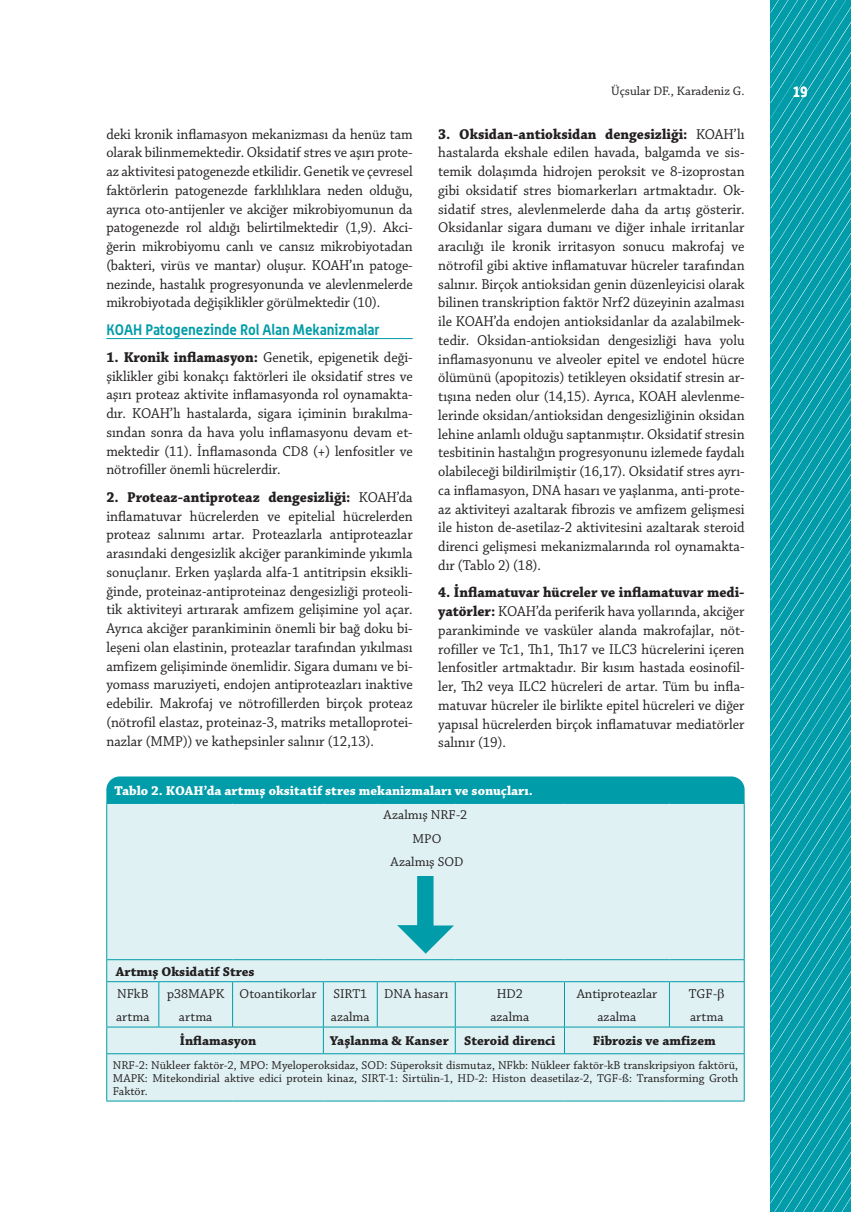
<style>
.page{position:relative;width:851px;height:1212px;background:#fff}
.page>*{position:absolute;margin:0;border:0;box-sizing:border-box;transform-origin:0 0}
.t1{font:15px/18.8px "Chaparral Pro";color:#231f20;text-align:justify;scale:.95 1}
.t2{font:700 15px "Alwyn OT";color:#009ca9;scale:.95 1}
.t3{font:700 15px "Alwyn OT";color:#fff;scale:.85 1}
.t4{font:13.5px/23.4px "Chaparral Pro";color:#231f20;text-align:center}
.t5{font:700 13.5px "Chaparral Pro";color:#231f20}
.t6{font:700 13.5px "Chaparral Pro";color:#fff}
.t7{font:12.9px "Chaparral Pro";color:#231f20}
.t8{font:12px/13.2px "Chaparral Pro";color:#231f20;text-align:justify}
.s1{font-weight:700}
</style>
<div class="page">
<svg style="left:770px;top:0;width:80px;height:1212px;background:#0da1ad"></svg>
<hr style="left:106px;top:338px;width:306px;height:1px;background:#009ca9">
<div style="left:106px;top:776px;width:638px;height:27px;background:#009ca9"></div>
<div style="left:107px;top:804px;width:636px;height:297px;background:#e0f1f3"></div>
<hr style="left:106px;top:803px;width:53px;height:1px;background:#009ca9">
<hr style="left:106px;top:804px;width:1px;height:155px;background:#009ca9">
<hr style="left:159px;top:803px;width:73px;height:1px;background:#009ca9">
<hr style="left:232px;top:803px;width:91px;height:1px;background:#009ca9">
<hr style="left:323px;top:803px;width:54px;height:1px;background:#009ca9">
<hr style="left:377px;top:803px;width:78px;height:1px;background:#009ca9">
<hr style="left:455px;top:803px;width:109px;height:1px;background:#009ca9">
<hr style="left:564px;top:803px;width:105px;height:1px;background:#009ca9">
<hr style="left:669px;top:803px;width:75px;height:1px;background:#009ca9">
<hr style="left:743px;top:804px;width:1px;height:155px;background:#009ca9">
<hr style="left:106px;top:959px;width:53px;height:1px;background:#009ca9">
<svg style="left:106px;top:960px;width:1px;height:21px"></svg>
<hr style="left:159px;top:959px;width:73px;height:1px;background:#009ca9">
<hr style="left:232px;top:959px;width:91px;height:1px;background:#009ca9">
<hr style="left:323px;top:959px;width:54px;height:1px;background:#009ca9">
<hr style="left:377px;top:959px;width:78px;height:1px;background:#009ca9">
<hr style="left:455px;top:959px;width:109px;height:1px;background:#009ca9">
<hr style="left:564px;top:959px;width:105px;height:1px;background:#009ca9">
<hr style="left:669px;top:959px;width:75px;height:1px;background:#009ca9">
<svg style="left:743px;top:960px;width:1px;height:21px"></svg>
<hr style="left:106px;top:981px;width:53px;height:1px;background:#009ca9">
<hr style="left:106px;top:982px;width:1px;height:45px;background:#009ca9">
<hr style="left:159px;top:981px;width:73px;height:1px;background:#009ca9">
<hr style="left:158px;top:982px;width:1px;height:45px;background:#009ca9">
<hr style="left:232px;top:981px;width:91px;height:1px;background:#009ca9">
<hr style="left:232px;top:982px;width:1px;height:45px;background:#009ca9">
<hr style="left:323px;top:981px;width:54px;height:1px;background:#009ca9">
<hr style="left:323px;top:982px;width:1px;height:45px;background:#009ca9">
<hr style="left:377px;top:981px;width:78px;height:1px;background:#009ca9">
<hr style="left:377px;top:982px;width:1px;height:45px;background:#009ca9">
<hr style="left:455px;top:981px;width:109px;height:1px;background:#009ca9">
<hr style="left:455px;top:982px;width:1px;height:45px;background:#009ca9">
<hr style="left:564px;top:981px;width:105px;height:1px;background:#009ca9">
<hr style="left:564px;top:982px;width:1px;height:45px;background:#009ca9">
<hr style="left:669px;top:981px;width:75px;height:1px;background:#009ca9">
<hr style="left:669px;top:982px;width:1px;height:45px;background:#009ca9">
<hr style="left:743px;top:982px;width:1px;height:45px;background:#009ca9">
<hr style="left:106px;top:1027px;width:53px;height:1px;background:#009ca9">
<svg style="left:106px;top:1027px;width:1px;height:26px"></svg>
<hr style="left:159px;top:1027px;width:73px;height:1px;background:#009ca9">
<hr style="left:232px;top:1027px;width:91px;height:1px;background:#009ca9">
<hr style="left:323px;top:1027px;width:54px;height:1px;background:#009ca9">
<svg style="left:323px;top:1027px;width:1px;height:26px"></svg>
<hr style="left:377px;top:1027px;width:78px;height:1px;background:#009ca9">
<hr style="left:455px;top:1027px;width:109px;height:1px;background:#009ca9">
<svg style="left:455px;top:1027px;width:1px;height:26px"></svg>
<hr style="left:564px;top:1027px;width:105px;height:1px;background:#009ca9">
<svg style="left:564px;top:1027px;width:1px;height:26px"></svg>
<hr style="left:669px;top:1027px;width:75px;height:1px;background:#009ca9">
<svg style="left:743px;top:1027px;width:1px;height:26px"></svg>
<hr style="left:106px;top:1053px;width:53px;height:1px;background:#009ca9">
<hr style="left:106px;top:1054px;width:1px;height:47px;background:#009ca9">
<hr style="left:159px;top:1053px;width:73px;height:1px;background:#009ca9">
<hr style="left:232px;top:1053px;width:91px;height:1px;background:#009ca9">
<hr style="left:323px;top:1053px;width:54px;height:1px;background:#009ca9">
<hr style="left:377px;top:1053px;width:78px;height:1px;background:#009ca9">
<hr style="left:455px;top:1053px;width:109px;height:1px;background:#009ca9">
<hr style="left:564px;top:1053px;width:105px;height:1px;background:#009ca9">
<hr style="left:669px;top:1053px;width:75px;height:1px;background:#009ca9">
<hr style="left:743px;top:1054px;width:1px;height:47px;background:#009ca9">
<hr style="left:106px;top:1101px;width:53px;height:1px;background:#009ca9">
<hr style="left:159px;top:1101px;width:73px;height:1px;background:#009ca9">
<hr style="left:232px;top:1101px;width:91px;height:1px;background:#009ca9">
<hr style="left:323px;top:1101px;width:54px;height:1px;background:#009ca9">
<hr style="left:377px;top:1101px;width:78px;height:1px;background:#009ca9">
<hr style="left:455px;top:1101px;width:109px;height:1px;background:#009ca9">
<hr style="left:564px;top:1101px;width:105px;height:1px;background:#009ca9">
<hr style="left:669px;top:1101px;width:75px;height:1px;background:#009ca9">
<svg style="left:397px;top:876px;width:57px;height:78px;background:#8ed2d8"></svg>
<svg style="left:718px;top:988px;width:6px;height:12px"></svg>
<p class="t7" style="left:611px;top:83px;width:135px">Üçsular DF., Karadeniz G.</p>
<p class="t3" style="left:792px;top:82px;width:19px">19</p>
<p class="t1" style="left:106px;top:125px;width:324px">deki kronik inflamasyon mekanizması da henüz tam olarak bilinmemektedir. Oksidatif stres ve aşırı prote&shy;az aktivitesi patogenezde etkilidir. Genetik ve çevresel faktörlerin patogenezde farklılıklara neden olduğu, ayrıca oto-antijenler ve akciğer mikrobiyomunun da patogenezde rol aldığı belirtilmektedir (1,9). Akci&shy;ğerin mikrobiyomu canlı ve cansız mikrobiyotadan (bakteri, virüs ve mantar) oluşur. KOAH’ın patoge&shy;nezinde, hastalık progresyonunda ve alevlenmelerde mikrobiyotada değişiklikler görülmektedir (10).</p>
<p class="t2" style="left:106px;top:320px;width:289px">KOAH Patogenezinde Rol Alan Mekanizmalar</p>
<p class="t1" style="left:106px;top:348px;width:324px"><span class="s1">1. Kronik inflamasyon:</span> Genetik, epigenetik deği&shy;şiklikler gibi konakçı faktörleri ile oksidatif stres ve aşırı proteaz aktivite inflamasyonda rol oynamakta&shy;dır. KOAH’lı hastalarda, sigara içiminin bırakılma&shy;sından sonra da hava yolu inflamasyonu devam et&shy;mektedir (11). İnflamasonda CD8 (+) lenfositler ve nötrofiller önemli hücrelerdir.</p>
<p class="t1" style="left:106px;top:488px;width:324px"><span class="s1">2. Proteaz-antiproteaz dengesizliği:</span> KOAH’da inflamatuvar hücrelerden ve epitelial hücrelerden proteaz salınımı artar. Proteazlarla antiproteazlar arasındaki dengesizlik akciğer parankiminde yıkımla sonuçlanır. Erken yaşlarda alfa-1 antitripsin eksikli&shy;ğinde, proteinaz-antiproteinaz dengesizliği proteoli&shy;tik aktiviteyi artırarak amfizem gelişimine yol açar.<br>Ayrıca akciğer parankiminin önemli bir bağ doku bi&shy;leşeni olan elastinin, proteazlar tarafından yıkılması amfizem gelişiminde önemlidir. Sigara dumanı ve bi&shy;yomass maruziyeti, endojen antiproteazları inaktive edebilir. Makrofaj ve nötrofillerden birçok proteaz (nötrofil elastaz, proteinaz-3, matriks metalloprotei&shy;nazlar (MMP)) ve kathepsinler salınır (12,13).</p>
<p class="t1" style="left:438px;top:125px;width:324px"><span class="s1">3. Oksidan-antioksidan dengesizliği:</span> KOAH’lı hastalarda ekshale edilen havada, balgamda ve sis&shy;temik dolaşımda hidrojen peroksit ve 8-izoprostan gibi oksidatif stres biomarkerları artmaktadır. Ok&shy;sidatif stres, alevlenmelerde daha da artış gösterir.<br>Oksidanlar sigara dumanı ve diğer inhale irritanlar aracılığı ile kronik irritasyon sonucu makrofaj ve nötrofil gibi aktive inflamatuvar hücreler tarafından salınır. Birçok antioksidan genin düzenleyicisi olarak bilinen transkription faktör Nrf2 düzeyinin azalması ile KOAH’da endojen antioksidanlar da azalabilmek&shy;tedir. Oksidan-antioksidan dengesizliği hava yolu inflamasyonunu ve alveoler epitel ve endotel hücre ölümünü (apopitozis) tetikleyen oksidatif stresin ar&shy;tışına neden olur (14,15). Ayrıca, KOAH alevlenme&shy;lerinde oksidan/antioksidan dengesizliğinin oksidan lehine anlamlı olduğu saptanmıştır. Oksidatif stresin tesbitinin hastalığın progresyonunu izlemede faydalı olabileceği bildirilmiştir (16,17). Oksidatif stres ayrı&shy;ca inflamasyon, DNA hasarı ve yaşlanma, anti-prote&shy;az aktiviteyi azaltarak fibrozis ve amfizem gelişmesi ile histon de-asetilaz-2 aktivitesini azaltarak steroid direnci gelişmesi mekanizmalarında rol oynamakta&shy;dır (Tablo 2) (18).</p>
<p class="t1" style="left:438px;top:584px;width:324px"><span class="s1">4. İnflamatuvar hücreler ve inflamatuvar medi&shy;yatörler:</span> KOAH’da periferik hava yollarında, akciğer parankiminde ve vasküler alanda makrofajlar, nöt&shy;rofiller ve Tc1, Th1, Th17 ve ILC3 hücrelerini içeren lenfositler artmaktadır. Bir kısım hastada eosinofil&shy;ler, Th2 veya ILC2 hücreleri de artar. Tüm bu infla&shy;matuvar hücreler ile birlikte epitel hücreleri ve diğer yapısal hücrelerden birçok inflamatuvar mediatörler salınır (19).</p>
<p class="t6" style="left:114px;top:782px;width:419px">Tablo 2. KOAH’da artmış oksitatif stres mekanizmaları ve sonuçları.</p>
<p class="t4" style="left:383px;top:804px;width:85px">Azalmış NRF-2<br>MPO<br>Azalmış SOD</p>
<p class="t5" style="left:116px;top:963px;width:140px">Artmış Oksidatif Stres</p>
<p class="t4" style="left:116px;top:982px;width:35px;text-align:left">NFkB artma</p>
<p class="t4" style="left:167px;top:982px;width:59px">p38MAPK artma</p>
<p class="t4" style="left:239px;top:982px;width:78px">Otoantikorlar</p>
<p class="t4" style="left:331px;top:982px;width:40px;text-align:left">SIRT1 azalma</p>
<p class="t4" style="left:384px;top:982px;width:66px">DNA hasarı</p>
<p class="t4" style="left:490px;top:982px;width:40px">HD2 azalma</p>
<p class="t4" style="left:576px;top:982px;width:82px">Antiproteazlar azalma</p>
<p class="t4" style="left:688px;top:982px;width:36px;text-align:left">TGF&shy;artma</p>
<p class="t5" style="left:180px;top:1033px;width:78px">İnflamasyon</p>
<p class="t5" style="left:330px;top:1033px;width:227px">Yaşlanma &amp; Kanser Steroid direnci</p>
<p class="t5" style="left:593px;top:1033px;width:124px">Fibrozis ve amfizem</p>
<p class="t8" style="left:113px;top:1059px;width:627px">NRF-2: Nükleer faktör-2, MPO: Myeloperoksidaz, SOD: Süperoksit dismutaz, NFkb: Nükleer faktör-kB transkripsiyon faktörü, MAPK: Mitekondirial aktive edici protein kinaz, SIRT-1: Sirtülin-1, HD-2: Histon deasetilaz-2, TGF-ß: Transforming Groth Faktör.</p>
</div>
